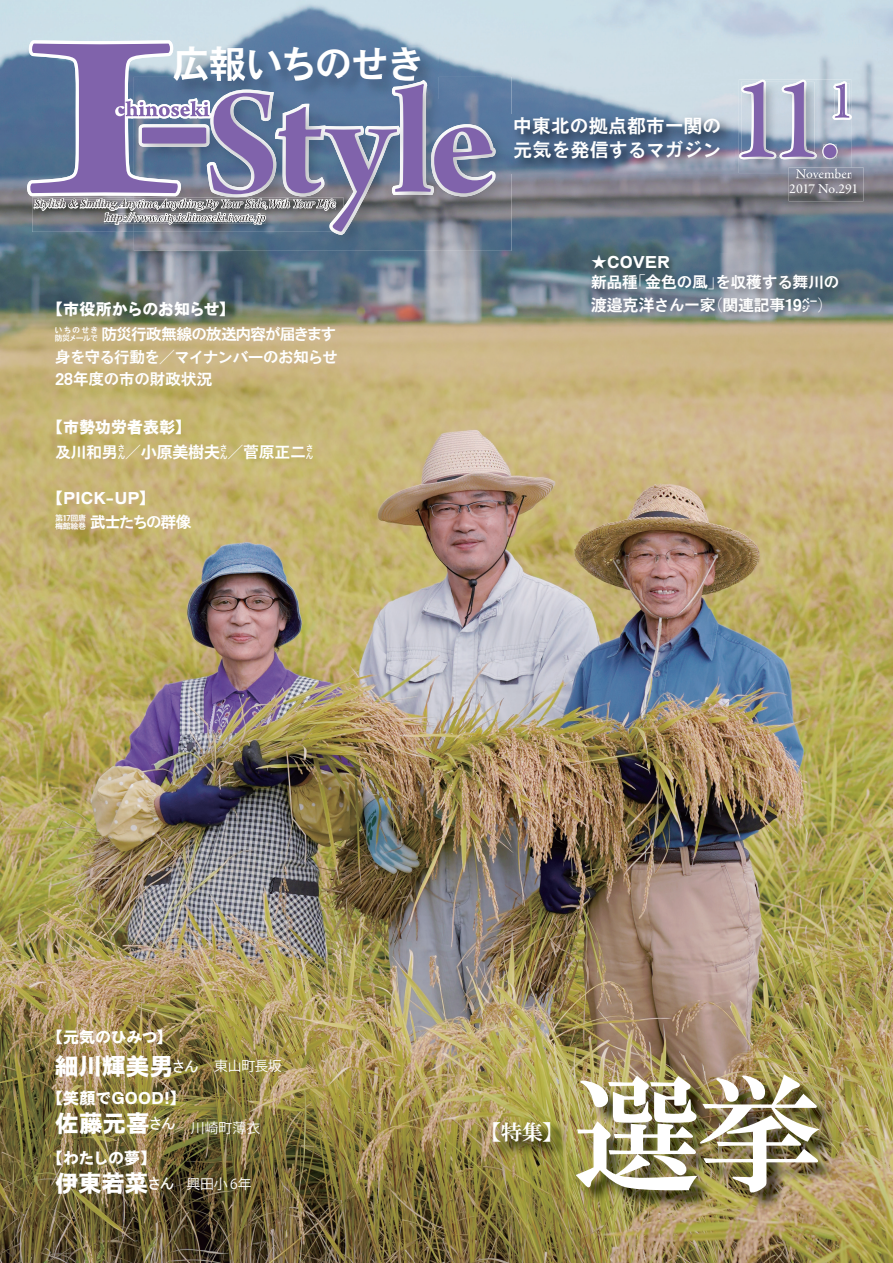
<style>
.page{position:relative;width:893px;height:1263px;background:#fff}
.page>*{position:absolute;margin:0;border:0;box-sizing:border-box;transform-origin:0 0}
.t1{font:127.5px "Rj PH Mincho XB 83 pv RKSJ H";color:#fff}
.t2{font:117px "Garamond Premr Pro";color:#8063ab}
.t3{font:38.25px "Rj P Gothic XB 83 pv RKSJ H";letter-spacing:-.07em;color:#fff}
.t4{font:23.4px "Rj P Gothic UB 83 pv RKSJ H";letter-spacing:.01em;color:#fff}
.t5{font:300 21.3px "Koz Min Pro";color:#fff}
.t6{font:19.2px/23.4px "Rj P Gothic XB 83 pv RKSJ H";letter-spacing:-.015em;color:#fff}
.t7{font:15.9px/22.4px "Rj P Gothic XB 83 pv RKSJ H";letter-spacing:-.04em;color:#fff;text-align:justify}
.t8{font:15.9px "Rj P Gothic UB 83 pv RKSJ H";color:#fff}
.t9{font:15.9px "Rj P Gothic UB 83 pv RKSJ H";letter-spacing:-.035em;color:#fff}
.t10{font:15.9px "Rj P Gothic XB 83 pv RKSJ H";letter-spacing:-.095em;color:#fff}
.t11{font:700 15.9px "Koz Go Pro";letter-spacing:-.01em;color:#fff}
.t12{font:13.8px "Koz Go Pro";color:#fff}
.t13{font:13.8px/14.9px "Garamond Premr Pro";letter-spacing:-.005em;color:#fff;text-align:center}
.t14{font:7.95px "Rj P Gothic XB 83 pv RKSJ H";letter-spacing:.04em;color:#fff}
.s1{color:#fff}
.s2{font-family:"Koz Go Pro";font-weight:300}
.s3{font-family:"Koz Go Pro";font-weight:700}
.s4{font-size:7.95px}
.s5{font-family:"Rj P Gothic XB 83 pv RKSJ H";font-weight:400;font-size:7.95px}
.s6{font-weight:300}
.s7{font-family:"Rj P Gothic Bd 83 pv RKSJ H";font-size:14.85px}
.s8{font-family:"Rj P Gothic UB 83 pv RKSJ H";font-size:23.4px}
.s9{font-family:"Rj PH Mincho XB 83 pv RKSJ H";font-weight:400}
</style>
<div class="page">
<img style="left:0;top:0;width:893px;height:1263px">
<img style="left:789px;top:167px;width:74px;height:34px">
<img style="left:796px;top:173px;width:55px;height:5px">
<img style="left:511px;top:114px;width:224px;height:59px">
<img style="left:343px;top:47px;width:95px;height:30px">
<img style="left:590px;top:253px;width:256px;height:67px">
<img style="left:493px;top:1122px;width:74px;height:36px">
<img style="left:579px;top:1077px;width:258px;height:134px">
<svg style="left:139px;top:80px;width:357px;height:155px;background:#667d97"></svg>
<img style="left:32px;top:228px;width:102px;height:4px">
<img style="left:343px;top:77px;width:77px;height:3px">
<svg style="left:142px;top:84px;width:350px;height:148px;background:#7b7fa0"></svg>
<svg style="left:27px;top:40px;width:316px;height:188px;background:#8186a8"></svg>
<img style="left:739px;top:79px;width:112px;height:94px">
<img style="left:789px;top:167px;width:62px;height:6px">
<img style="left:796px;top:168px;width:55px;height:5px">
<svg style="left:739px;top:80px;width:113px;height:79px;background:#c0c9d4"></svg>
<img style="left:822px;top:143px;width:15px;height:16px">
<img style="left:832px;top:81px;width:19px;height:39px">
<img style="left:835px;top:83px;width:15px;height:35px">
<h3 class="t3" style="left:172px;top:45px;width:254px">広報いちのせき</h3>
<p class="t6" style="left:513px;top:115px;width:210px">中東北の拠点都市一関の元気を発信するマガジン</p>
<h2 class="t2" style="left:729px;top:49px;width:115px">11<span class="s1">.</span></h2>
<p class="t13" style="left:789px;top:167px;width:70px">November<br>2017 No.291</p>
<p class="t8" style="left:591px;top:254px;width:80px">★COVER</p>
<p class="t7" style="left:591px;top:272px;width:250px">新品種<span class="s2">「</span>金色の風<span class="s2">」</span>を収穫する舞川の</p>
<p class="t9" style="left:47px;top:301px;width:189px">【市役所からのお知らせ】</p>
<p class="t7" style="left:591px;top:294px;width:244px"><span class="s3">渡邉克洋</span>さん一家<span class="s2">（</span>関連記事19㌻<span class="s2">）</span></p>
<p class="t14" style="left:55px;top:326px;width:45px">いちのせき</p>
<p class="t7" style="left:55px;top:324px;width:285px"><span class="s4">防災メールで</span>防災行政無線の放送内容が届きます身を守る行動を<span class="s2">／</span>マイナンバーのお知らせ28年度の市の財政状況</p>
<p class="t8" style="left:47px;top:419px;width:145px">【市勢功労者表彰】</p>
<p class="t7" style="left:55px;top:441px;width:72px">及川和男<sup>さ</sup></p>
<p class="t11" style="left:117px;top:442px;width:112px"><span class="s5">ん</span><span class="s6">／</span>小原美樹夫<sup>さ</sup></p>
<p class="t7" style="left:220px;top:441px;width:95px"><span class="s4">ん</span><span class="s2">／</span>菅原正二<sup>さ</sup></p>
<p class="t14" style="left:306px;top:452px;width:9px">ん</p>
<p class="t8" style="left:47px;top:490px;width:109px">【PICK-UP】</p>
<p class="t14" style="left:55px;top:514px;width:33px">第17回唐</p>
<p class="t10" style="left:55px;top:514px;width:138px"><span class="s4">梅館絵巻</span>武士たちの群像</p>
<p class="t8" style="left:47px;top:1028px;width:126px">【元気のひみつ】</p>
<h3 class="t4" style="left:55px;top:1054px;width:228px">細川輝美男<span class="s7">さん</span> <sup>東山町長坂</sup></h3>
<p class="t8" style="left:47px;top:1090px;width:140px">【笑顔でGOOD!】</p>
<p class="t12" style="left:55px;top:1119px;width:206px"><span class="s8">佐藤元喜</span><sup>さん</sup> 川崎町薄衣</p>
<p class="t8" style="left:47px;top:1150px;width:110px">【わたしの夢】</p>
<p class="t12" style="left:55px;top:1174px;width:198px"><span class="s8">伊東若菜</span><span class="s7">さん</span> 興田小 6年</p>
<h3 class="t5" style="left:480px;top:1117px;width:85px">【<span class="s9">特集</span>】</h3>
<h1 class="t1" style="left:572px;top:1069px;width:253px">選挙</h1>
</div>
